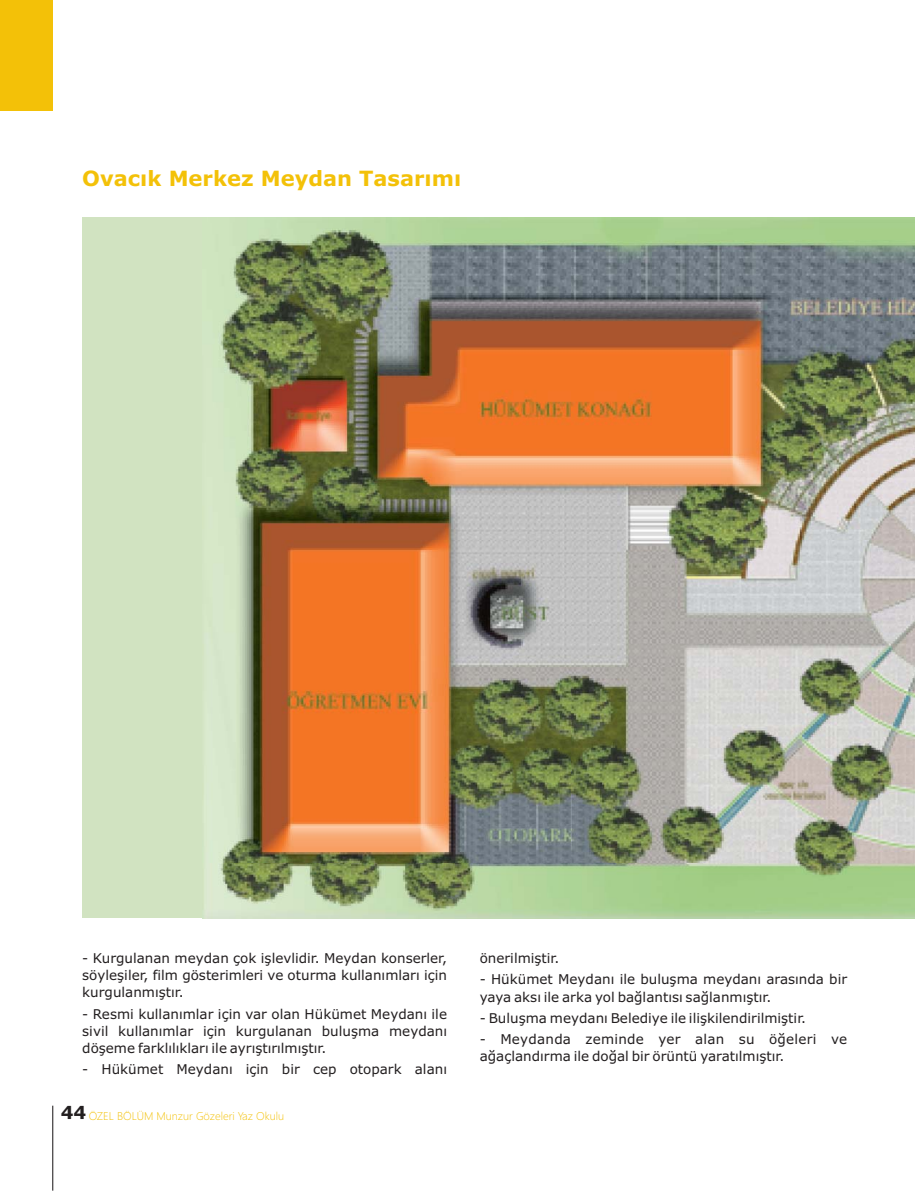
<style>
.page{position:relative;width:915px;height:1191px;background:#fff}
.page>*{position:absolute;margin:0;border:0;box-sizing:border-box;transform-origin:0 0}
.t1{font:700 21px "Verdana";color:#f3c108}
.t2{font:13.5px/17.1px "Verdana";color:#231f20;text-align:justify}
.t3{font:300 11.25px "Segoe UI";color:#f3c108}
.s1{font-family:"Verdana";font-weight:700;font-size:18px;color:#231f20}
</style>
<div class="page">
<div style="left:82px;top:217px;width:832px;height:701px;background:#d1e3c1"></div>
<img style="left:204px;top:217px;width:710px;height:701px">
<hr style="left:52px;top:1105px;width:1px;height:85px;background:#231f20">
<div style="left:0;top:0;width:53px;height:111px;background:#f3c108"></div>
<h1 class="t1" style="left:82px;top:170px;width:380px">Ovacýk Merkez Meydan Tasarýmý</h1>
<p class="t2" style="left:82px;top:950px;width:366px">- Kurgulanan meydan çok iþlevlidir. Meydan konserler, söyleþiler, film gösterimleri ve oturma kullanýmlarý için kurgulanmýþtýr.</p>
<p class="t2" style="left:82px;top:1006px;width:366px">- Resmi kullanýmlar için var olan Hükümet Meydaný ile sivil kullanýmlar için kurgulanan buluþma meydaný döþeme farklýlýklarý ile ayrýþtýrýlmýþtýr.</p>
<p class="t2" style="left:82px;top:1061px;width:366px">- Hükümet Meydaný için bir cep otopark alaný</p>
<p class="t3" style="left:61px;top:1111px;width:225px"><span class="s1">44</span> ÖZEL BÖLÜM Munzur Gözeleri Yaz Okulu</p>
<p class="t2" style="left:479px;top:950px;width:81px">önerilmiþtir.</p>
<p class="t2" style="left:479px;top:972px;width:369px">- Hükümet Meydaný ile buluþma meydaný arasýnda bir yaya aksý ile arka yol baðlantýsý saðlanmýþtýr.</p>
<p class="t2" style="left:479px;top:1010px;width:328px">- Buluþma meydaný Belediye ile iliþkilendirilmiþtir.</p>
<p class="t2" style="left:479px;top:1032px;width:369px">- Meydanda zeminde yer alan su öðeleri ve aðaçlandýrma ile doðal bir örüntü yaratýlmýþtýr.</p>
</div>
